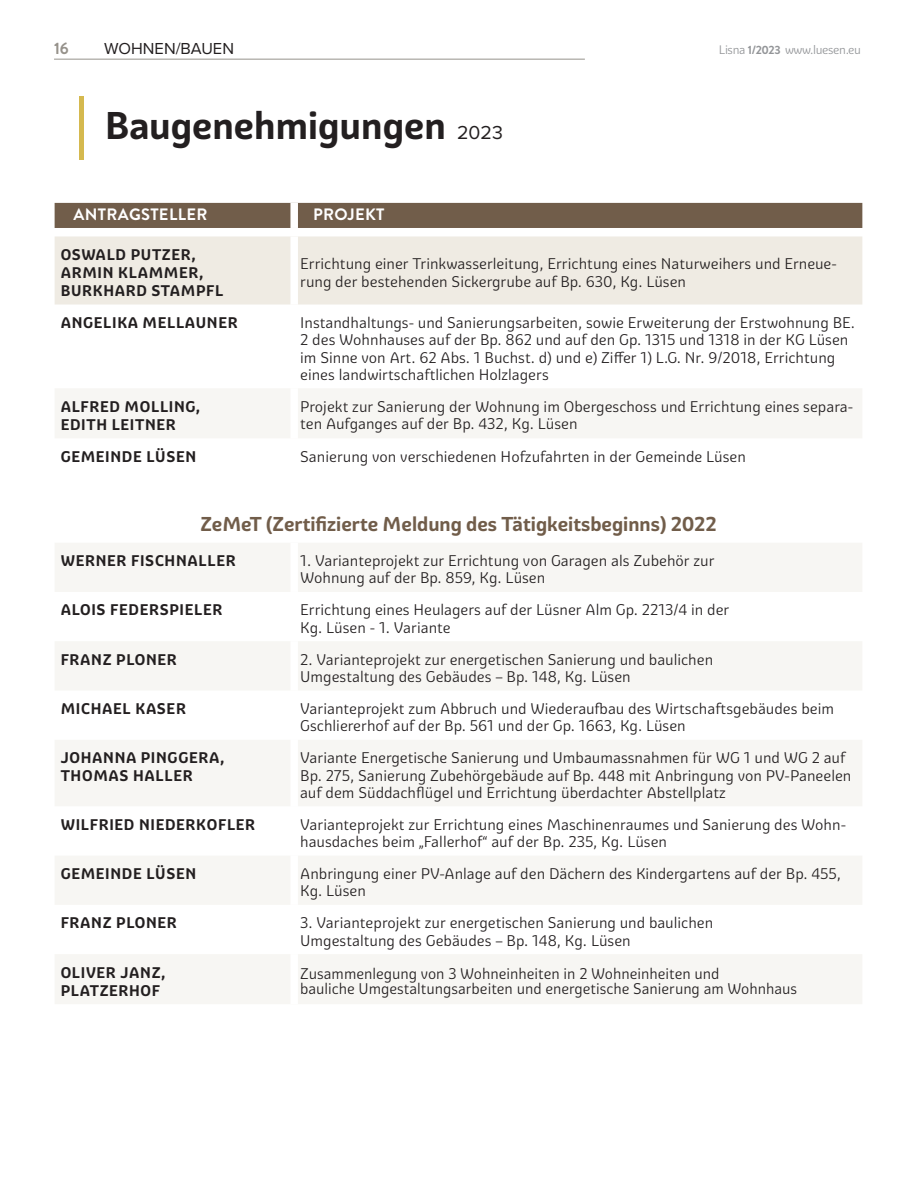
<style>
.page{position:relative;width:915px;height:1191px;background:#fff}
.page>*{position:absolute;margin:0;border:0;box-sizing:border-box;transform-origin:0 0}
.Zwischentitel{font:700 37.5px "Graviola";color:#231f20}
.Zwischentitel-2{font:700 19.5px "Graviola";color:#715d4a}
.t1{font:19.5px "Proxima Nova";color:#231f20}
.t2{font:700 16.5px "Brandon Grotesque";letter-spacing:.02em;color:#fff}
.t3{font:16.5px "Proxima Nova";color:#231f20}
.t4{font:700 16.5px "Brandon Grotesque";color:#96928b}
.TB_Projekt{font:15px/17.2px "Graviola";color:#231f20}
.TB_Antragsteller{font:700 15px/18px "Graviola";letter-spacing:.045em;color:#231f20}
.t5{font:12px "Graviola";letter-spacing:-.03em;color:#939598}
.s1{font-family:"Brandon Grotesque";font-weight:700}
</style>
<div class="page">
<hr style="left:54px;top:59px;width:530px;height:1px;background:#96928b">
<hr style="left:80px;top:97px;width:4px;height:63px;background:#d5b94f">
<div style="left:55px;top:203px;width:807px;height:25px;background:#715d4a"></div>
<div style="left:55px;top:236px;width:807px;height:68px;background:#efebe3"></div>
<svg style="left:55px;top:389px;width:807px;height:615px;fill:#f7f6f3"></svg>
<div style="left:290px;top:203px;width:8px;height:25px;background:#fff"></div>
<div style="left:290px;top:236px;width:8px;height:68px;background:#fff"></div>
<div style="left:290px;top:388px;width:8px;height:50px;background:#fff"></div>
<div style="left:290px;top:438px;width:8px;height:32px;background:#fff"></div>
<div style="left:290px;top:542px;width:8px;height:50px;background:#fff"></div>
<div style="left:290px;top:592px;width:8px;height:49px;background:#fff"></div>
<div style="left:290px;top:641px;width:8px;height:49px;background:#fff"></div>
<div style="left:290px;top:690px;width:8px;height:50px;background:#fff"></div>
<div style="left:290px;top:740px;width:8px;height:66px;background:#fff"></div>
<div style="left:290px;top:806px;width:8px;height:49px;background:#fff"></div>
<div style="left:290px;top:855px;width:8px;height:50px;background:#fff"></div>
<div style="left:290px;top:905px;width:8px;height:49px;background:#fff"></div>
<div style="left:290px;top:954px;width:8px;height:50px;background:#fff"></div>
<p class="t4" style="left:54px;top:37px;width:16px">16</p>
<p class="t3" style="left:104px;top:36px;width:131px">WOHNEN/BAUEN</p>
<p class="t5" style="left:718px;top:43px;width:143px">Lisna <span class="s1">1/2023</span> www.luesen.eu</p>
<p class="Zwischentitel" style="left:105px;top:102px;width:342px">Baugenehmigungen</p>
<p class="t1" style="left:457px;top:118px;width:47px">2023</p>
<p class="t2" style="left:73px;top:203px;width:135px">ANTRAGSTELLER</p>
<p class="t2" style="left:313px;top:203px;width:73px">PROJEKT</p>
<p class="TB_Antragsteller" style="left:61px;top:246px;width:136px">OSWALD PUTZER,</p>
<p class="TB_Antragsteller" style="left:61px;top:264px;width:164px">ARMIN KLAMMER,<br>BURKHARD STAMPFL</p>
<p class="TB_Projekt" style="left:300px;top:256px;width:538px">Errichtung einer Trinkwasserleitung, Errichtung eines Naturweihers und Erneue&shy;rung der bestehenden Sickergrube auf Bp. 630, Kg. Lüsen</p>
<p class="TB_Antragsteller" style="left:61px;top:314px;width:178px">ANGELIKA MELLAUNER</p>
<p class="TB_Projekt" style="left:300px;top:314px;width:556px">Instandhaltungs- und Sanierungsarbeiten, sowie Erweiterung der Erstwohnung BE.<br>2 des Wohnhauses auf der Bp. 862 und auf den Gp. 1315 und 1318 in der KG Lüsen im Sinne von Art. 62 Abs. 1 Buchst. d) und e) Ziffer 1) L.G. Nr. 9/2018, Errichtung eines landwirtschaftlichen Holzlagers</p>
<p class="TB_Antragsteller" style="left:61px;top:397px;width:141px">ALFRED MOLLING,<br>EDITH LEITNER</p>
<p class="TB_Projekt" style="left:300px;top:398px;width:554px">Projekt zur Sanierung der Wohnung im Obergeschoss und Errichtung eines separa&shy;ten Aufganges auf der Bp. 432, Kg. Lüsen</p>
<p class="TB_Antragsteller" style="left:61px;top:447px;width:137px">GEMEINDE LÜSEN</p>
<p class="TB_Projekt" style="left:300px;top:448px;width:447px">Sanierung von verschiedenen Hofzufahrten in der Gemeinde Lüsen</p>
<p class="Zwischentitel-2" style="left:200px;top:512px;width:517px">ZeMeT (Zertifizierte Meldung des Tätigkeitsbeginns) 2022</p>
<p class="TB_Antragsteller" style="left:61px;top:552px;width:176px">WERNER FISCHNALLER</p>
<p class="TB_Projekt" style="left:300px;top:552px;width:416px">1. Varianteprojekt zur Errichtung von Garagen als Zubehör zur<br>Wohnung auf der Bp. 859, Kg. Lüsen</p>
<p class="TB_Antragsteller" style="left:61px;top:601px;width:163px">ALOIS FEDERSPIELER</p>
<p class="TB_Projekt" style="left:300px;top:601px;width:430px">Errichtung eines Heulagers auf der Lüsner Alm Gp. 2213/4 in der<br>Kg. Lüsen - 1. Variante</p>
<p class="TB_Antragsteller" style="left:61px;top:650px;width:118px">FRANZ PLONER</p>
<p class="TB_Projekt" style="left:300px;top:651px;width:414px">2. Varianteprojekt zur energetischen Sanierung und baulichen<br>Umgestaltung des Gebäudes – Bp. 148, Kg. Lüsen</p>
<p class="TB_Antragsteller" style="left:61px;top:699px;width:127px">MICHAEL KASER</p>
<p class="TB_Projekt" style="left:300px;top:700px;width:535px">Varianteprojekt zum Abbruch und Wiederaufbau des Wirtschaftsgebäudes beim<br>Gschliererhof auf der Bp. 561 und der Gp. 1663, Kg. Lüsen</p>
<p class="TB_Antragsteller" style="left:61px;top:749px;width:165px">JOHANNA PINGGERA,</p>
<p class="TB_Antragsteller" style="left:61px;top:767px;width:133px">THOMAS HALLER</p>
<p class="TB_Projekt" style="left:300px;top:749px;width:552px">Variante Energetische Sanierung und Umbaumassnahmen für WG 1 und WG 2 auf<br>Bp. 275, Sanierung Zubehörgebäude auf Bp. 448 mit Anbringung von PV-Paneelen auf dem Süddachflügel und Errichtung überdachter Abstellplatz</p>
<p class="TB_Antragsteller" style="left:61px;top:815px;width:196px">WILFRIED NIEDERKOFLER</p>
<p class="TB_Projekt" style="left:300px;top:816px;width:547px">Varianteprojekt zur Errichtung eines Maschinenraumes und Sanierung des Wohn&shy;hausdaches beim „Fallerhof“ auf der Bp. 235, Kg. Lüsen</p>
<p class="TB_Antragsteller" style="left:61px;top:864px;width:137px">GEMEINDE LÜSEN</p>
<p class="TB_Projekt" style="left:300px;top:865px;width:542px">Anbringung einer PV-Anlage auf den Dächern des Kindergartens auf der Bp. 455,<br>Kg. Lüsen</p>
<p class="TB_Antragsteller" style="left:61px;top:914px;width:118px">FRANZ PLONER</p>
<p class="TB_Projekt" style="left:300px;top:914px;width:414px">3. Varianteprojekt zur energetischen Sanierung und baulichen<br>Umgestaltung des Gebäudes – Bp. 148, Kg. Lüsen</p>
<p class="TB_Antragsteller" style="left:61px;top:963px;width:106px">OLIVER JANZ,<br>PLATZERHOF</p>
<p class="TB_Projekt" style="left:300px;top:966px;width:498px;line-height:15px">Zusammenlegung von 3 Wohneinheiten in 2 Wohneinheiten und<br>bauliche Umgestaltungsarbeiten und energetische Sanierung am Wohnhaus</p>
</div>
